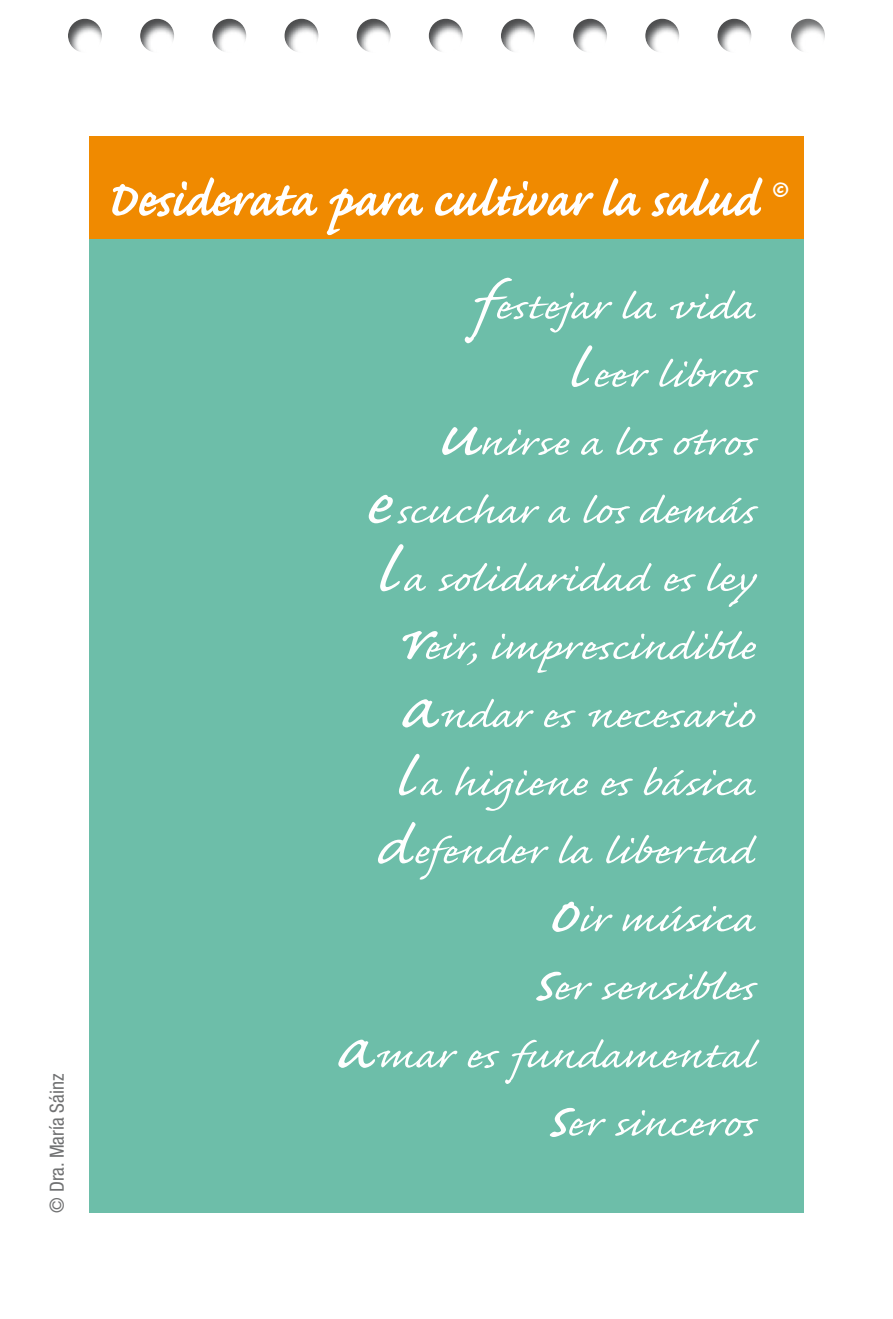
<style>
.page{position:relative;width:893px;height:1319px;background:#fff}
.page>*{position:absolute;margin:0;border:0;box-sizing:border-box;transform-origin:0 0}
.t1{font:700 63px "Caflisch Script Pro";color:#fff;scale:.95 1}
.t2{font:46.5px/68.1px "Caflisch Script Pro";letter-spacing:-.005em;color:#fff;text-align:right;scale:1.25 1}
.t3{font:condensed 19.5px "Helvetica Neue LT Std";color:#707172}
.s1{font-size:69px}
.s2{font-size:78px}
</style>
<div class="page">
<div style="left:89px;top:238px;width:715px;height:974px;background:#6dbea9"></div>
<div style="left:89px;top:136px;width:715px;height:102px;background:#f08a00"></div>
<div style="left:64px;top:17px;width:762px;height:39px;background:#000;opacity:.4"></div>
<p class="t3" style="left:46px;top:1212px;width:140px;rotate:-90deg">© Dra. María Sáinz</p>
<h1 class="t1" style="left:105px;top:167px;width:720px">Desiderata para cultivar la salud <sup>©</sup></h1>
<p class="t2" style="left:335px;top:278px;width:340px"><span class="s1">f</span>estejar la vida<br><span class="s1">l</span>eer libros<br><span class="s2">u</span>nirse a los otros <span class="s2">e</span>scuchar a los demás <span class="s2">l</span>a solidaridad es ley <span class="s2">r</span>eir, imprescindible <span class="s2">a</span>ndar es necesario<br><span class="s1">l</span>a higiene es básica <span class="s1">d</span>efender la libertad <span class="s2">o</span>ir música<br><span class="s2">s</span>er sensibles<br><span class="s2">a</span>mar es fundamental <span class="s2">s</span>er sinceros</p>
</div>
